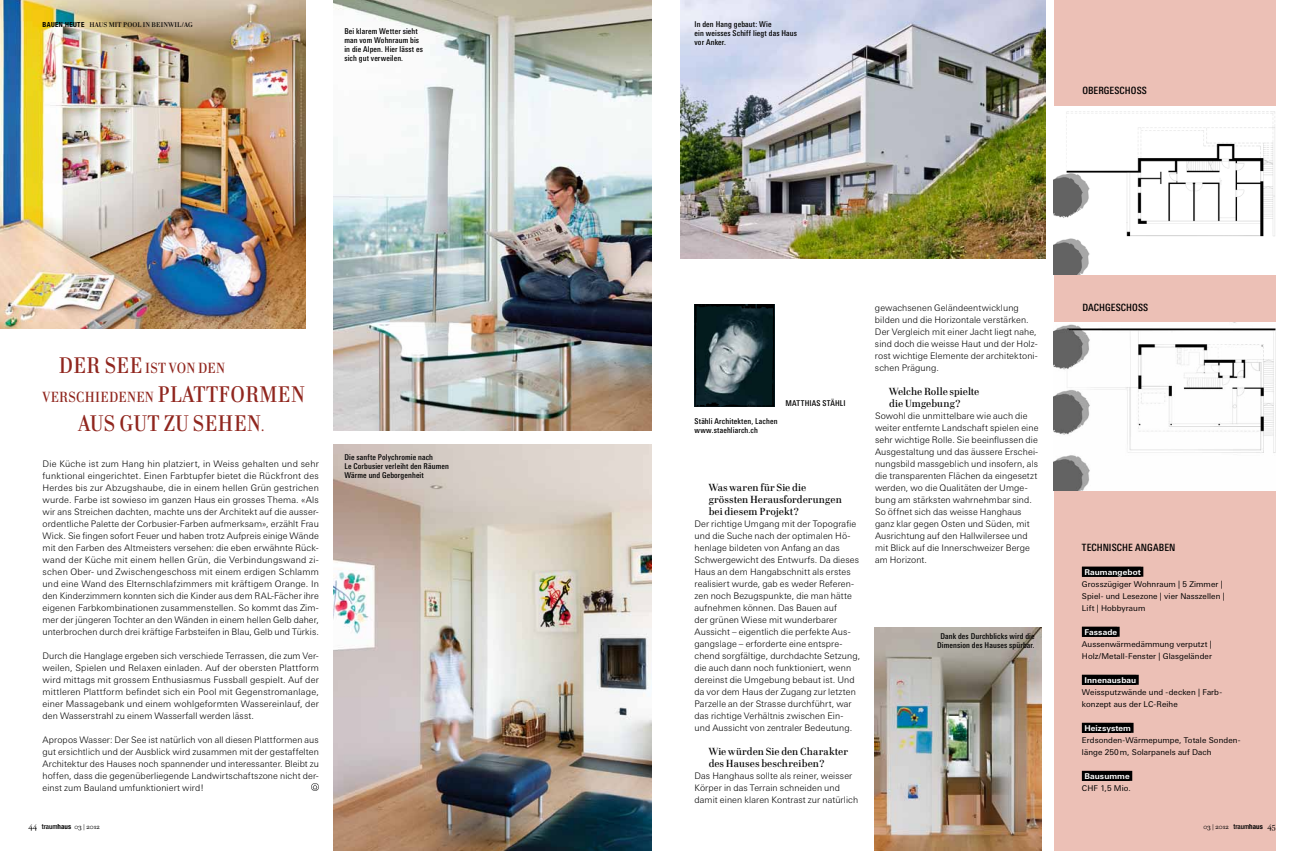
<style>
.page{position:relative;width:1304px;height:851px;background:#fff}
.page>*{position:absolute;margin:0;border:0;box-sizing:border-box;transform-origin:0 0}
.t1{font:500 23px "Cellini";letter-spacing:.045em;color:#90261e;scale:.9 1}
.t2{font:500 15px/29px "Cellini";letter-spacing:.09em;color:#90261e;scale:.9 1}
.t3{font:500 10.5px/12px "Cellini";letter-spacing:.005em;color:#000}
.t4{font:500 condensed 10px "Linotype Univers";letter-spacing:.02em;color:#000}
.t5{font:300 9px/12px "Linotype Univers Basic";letter-spacing:.01em;color:#000}
.t6{font:500 condensed 8px/9px "Linotype Univers";letter-spacing:.015em;color:#000}
.t7{font:8px/12px "Linotype Univers Basic";letter-spacing:.01em;color:#000}
.t8{font:700 8px "Linotype Univers Basic";letter-spacing:.01em;color:#fff}
.t9{font:500 7px "Cellini";letter-spacing:.02em;color:#000}
.s1{font-family:"Helvetica Neue";font-weight:700;font-stretch:condensed}
.s2{font-size:23px}
.s3{font-size:12.6px}
.s4{font-weight:400;font-size:9px}
.s5{font-family:"Helvetica Neue";font-stretch:condensed}
.s6{font-size:6.5px}
</style>
<div class="page">
<img style="left:334px;top:0;width:318px;height:430px">
<img style="left:0;top:0;width:305px;height:328px">
<img style="left:875px;top:627px;width:166px;height:223px">
<img style="left:333px;top:445px;width:319px;height:405px">
<img style="left:694px;top:304px;width:80px;height:102px">
<div style="left:1054px;top:0;width:222px;height:850px;background:#ecc0b6"></div>
<img style="left:1054px;top:106px;width:222px;height:168px">
<img style="left:1054px;top:322px;width:222px;height:168px">
<div style="left:1082px;top:566px;width:61px;height:10px;background:#000"></div>
<div style="left:1082px;top:626px;width:38px;height:10px;background:#000"></div>
<div style="left:1082px;top:674px;width:57px;height:10px;background:#000"></div>
<div style="left:1082px;top:722px;width:52px;height:10px;background:#000"></div>
<div style="left:1082px;top:770px;width:50px;height:10px;background:#000"></div>
<img style="left:680px;top:0;width:365px;height:258px">
<svg style="left:312px;top:783px;width:7px;height:7px"></svg>
<svg style="left:757px;top:304px;width:17px;height:74px"></svg>
<p class="t9" style="left:43px;top:21px;width:152px"><span class="s1">BAUEN HEUTE</span> Haus mit pool in Beinwil/AG</p>
<p class="t6" style="left:344px;top:27px;width:80px">Bei klarem Wetter sieht man vom Wohnraum bis in die Alpen. Hier lässt es sich gut verweilen.</p>
<h2 class="t2" style="left:43px;top:353px;width:293px;text-indent:16px"><span class="s2">Der See</span> ist von den verschiedenen <span class="s2">Plattformen</span></h2>
<h1 class="t1" style="left:79px;top:409px;width:208px">aus gut zu sehen<span class="s3">.</span></h1>
<p class="t5" style="left:43px;top:457px;width:278px;text-align:justify">Die Küche ist zum Hang hin platziert, in Weiss gehalten und sehr funktional eingerichtet. Einen Farbtupfer bietet die Rückfront des Herdes bis zur Abzugshaube, die in einem hellen Grün gestrichen wurde. Farbe ist sowieso im ganzen Haus ein grosses Thema. «Als wir ans Streichen dachten, machte uns der Architekt auf die ausser&shy;ordentliche Palette der Corbusier-Farben aufmerksam», erzählt Frau Wick. Sie fingen sofort Feuer und haben trotz Aufpreis einige Wände mit den Farben des Altmeisters versehen: die eben erwähnte Rück&shy;wand der Küche mit einem hellen Grün, die Verbindungswand zi&shy;schen Ober- und Zwischengeschoss mit einem erdigen Schlamm und eine Wand des Elternschlafzimmers mit kräftigem Orange. In den Kinderzimmern konnten sich die Kinder aus dem RAL-Fächer ihre eigenen Farbkombinationen zusammenstellen. So kommt das Zim&shy;mer der jüngeren Tochter an den Wänden in einem hellen Gelb daher, unterbrochen durch drei kräftige Farbsteifen in Blau, Gelb und Türkis.</p>
<p class="t5" style="left:43px;top:649px;width:278px;text-align:justify">Durch die Hanglage ergeben sich verschiede Terrassen, die zum Ver&shy;weilen, Spielen und Relaxen einladen. Auf der obersten Plattform wird mittags mit grossem Enthusiasmus Fussball gespielt. Auf der mittleren Plattform befindet sich ein Pool mit Gegenstromanlage, einer Massagebank und einem wohlgeformten Wassereinlauf, der den Wasserstrahl zu einem Wasserfall werden lässt.</p>
<p class="t5" style="left:43px;top:733px;width:278px;text-align:justify">Apropos Wasser: Der See ist natürlich von all diesen Plattformen aus gut ersichtlich und der Ausblick wird zusammen mit der gestaffelten Architektur des Hauses noch spannender und interessanter. Bleibt zu hoffen, dass die gegenüberliegende Landwirtschaftszone nicht der&shy;einst zum Bauland umfunktioniert wird!</p>
<p class="t9" style="left:28px;top:822px;width:73px"><span class="s4">44</span> <span class="s5">traum</span><span class="s1">HAUS</span> 03 <span class="s6">|</span> 2012</p>
<p class="t6" style="left:344px;top:452px;width:106px">Die sanfte Polychromie nach<br>Le Corbusier verleiht den Räumen<br>Wärme und Geborgenheit</p>
<p class="t6" style="left:694px;top:20px;width:104px">In den Hang gebaut: Wie<br>ein weisses Schiff liegt das Haus vor Anker.</p>
<p class="t4" style="left:1082px;top:85px;width:49px">Obergeschoss</p>
<p class="t6" style="left:694px;top:417px;width:85px">Stähli Architekten, Lachen www.staehliarch.ch</p>
<p class="t6" style="left:785px;top:399px;width:61px">MATTHIAS STÄHLI</p>
<p class="t3" style="left:709px;top:481px;width:135px">Was waren für Sie die grössten Herausforderungen bei diesem Projekt?</p>
<p class="t5" style="left:694px;top:517px;width:167px">Der richtige Umgang mit der Topografie und die Suche nach der optimalen Hö&shy;henlage bildeten von Anfang an das Schwergewicht des Entwurfs. Da dieses Haus an dem Hangabschnitt als erstes realisiert wurde, gab es weder Referen&shy;zen noch Bezugspunkte, die man hätte aufnehmen können. Das Bauen auf<br>der grünen Wiese mit wunderbarer Aussicht – eigentlich die perfekte Aus&shy;gangslage – erforderte eine entspre&shy;chend sorgfältige, durchdachte Setzung, die auch dann noch funktioniert, wenn dereinst die Umgebung bebaut ist. Und da vor dem Haus der Zugang zur letzten Parzelle an der Strasse durchführt, war das richtige Verhältnis zwischen Ein&shy;und Aussicht von zentraler Bedeutung.</p>
<p class="t3" style="left:709px;top:745px;width:141px">Wie würden Sie den Charakter des Hauses beschreiben?</p>
<p class="t5" style="left:694px;top:769px;width:165px">Das Hanghaus sollte als reiner, weisser<br>Körper in das Terrain schneiden und damit einen klaren Kontrast zur natürlich</p>
<p class="t5" style="left:875px;top:301px;width:164px">gewachsenen Geländeentwicklung bilden und die Horizontale verstärken.<br>Der Vergleich mit einer Jacht liegt nahe, sind doch die weisse Haut und der Holz&shy;rost wichtige Elemente der architektoni&shy;schen Prägung.</p>
<p class="t3" style="left:889px;top:385px;width:92px">Welche Rolle spielte die Umgebung?</p>
<p class="t5" style="left:875px;top:409px;width:165px">Sowohl die unmittelbare wie auch die weiter entfernte Landschaft spielen eine sehr wichtige Rolle. Sie beeinflussen die Ausgestaltung und das äussere Erschei&shy;nungsbild massgeblich und insofern, als die transparenten Flächen da eingesetzt werden, wo die Qualitäten der Umge&shy;bung am stärksten wahrnehmbar sind.<br>So öffnet sich das weisse Hanghaus ganz klar gegen Osten und Süden, mit Ausrichtung auf den Hallwilersee und mit Blick auf die Innerschweizer Berge am Horizont.</p>
<p class="t6" style="left:937px;top:631px;width:99px;text-align:center">Dank des Durchblicks wird die<br>Dimension des Hauses spürbar.</p>
<p class="t4" style="left:1082px;top:301px;width:23px">Dachges</p>
<p class="t4" style="left:1121px;top:301px;width:12px">choss</p>
<p class="t4" style="left:1082px;top:541px;width:72px">Technische Angabe</p>
<p class="t4" style="left:1169px;top:541px;width:8px">n</p>
<p class="t8" style="left:1084px;top:567px;width:58px">Raumangebot</p>
<p class="t7" style="left:1082px;top:577px;width:144px">Grosszügiger Wohnraum | 5 Zimmer |<br>Spiel- und Lesezone | vier Nasszellen |<br>Lift | Hobbyraum</p>
<p class="t8" style="left:1084px;top:627px;width:34px">Fassade</p>
<p class="t7" style="left:1082px;top:637px;width:132px">Aussenwärmedämmung verputzt |<br>Holz/Metall-Fenster | Glasgeländer</p>
<p class="t8" style="left:1084px;top:675px;width:53px">Innenausbau</p>
<p class="t7" style="left:1082px;top:685px;width:142px">Weissputzwände und -decken | Farb&shy;konzept aus der LC-Reihe</p>
<p class="t8" style="left:1084px;top:723px;width:48px">Heizsystem</p>
<p class="t7" style="left:1082px;top:733px;width:159px">Erdsonden-Wärmepumpe, Totale Sonden&shy;länge 250m, Solarpanels auf Dach</p>
<p class="t8" style="left:1084px;top:771px;width:47px">Bausumme</p>
<p class="t7" style="left:1082px;top:781px;width:50px">CHF 1,5 Mio.</p>
<p class="t9" style="left:1203px;top:822px;width:74px">03 <span class="s6">|</span> 2012 <span class="s5">traum</span><span class="s1">HAUS</span> <span class="s4">45</span></p>
</div>
